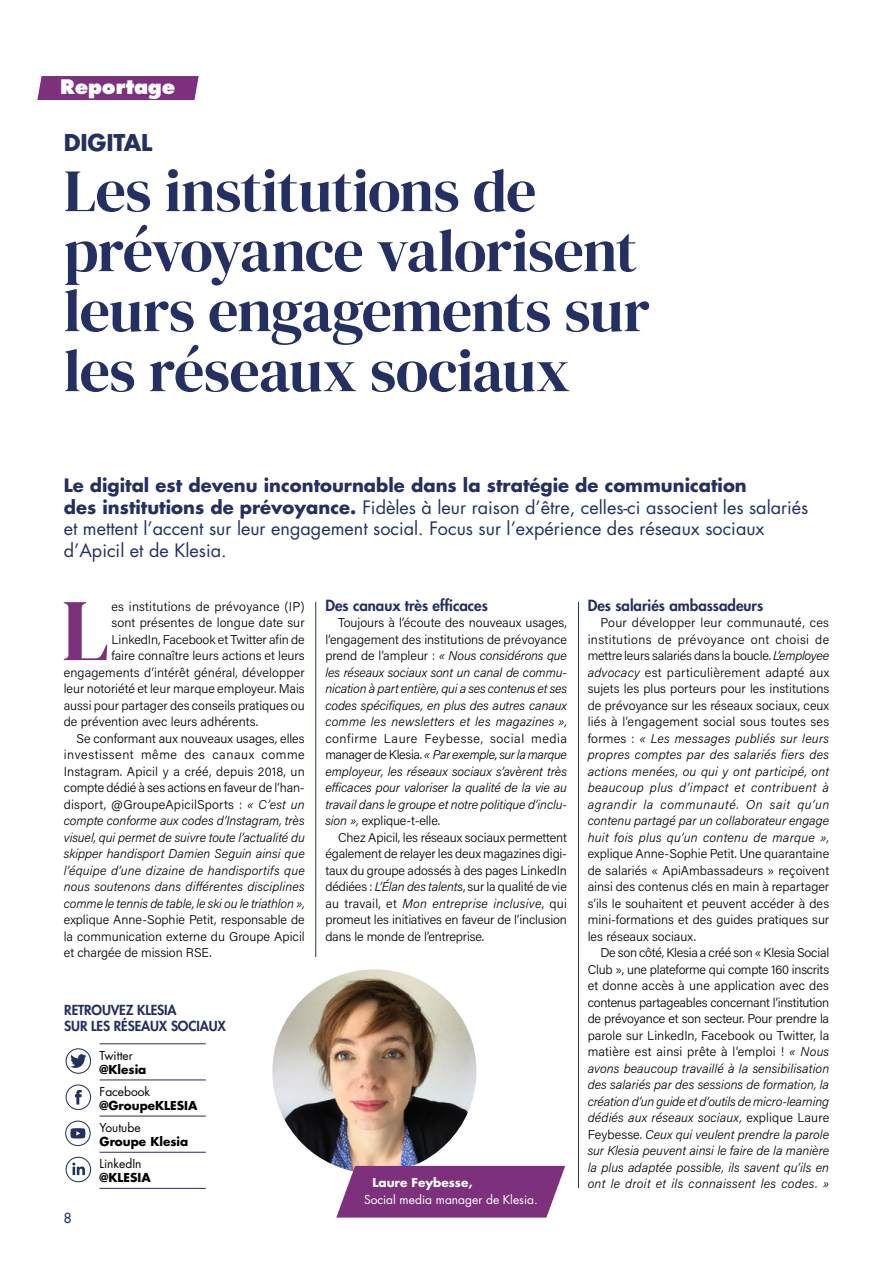
<style>
.page{position:relative;width:893px;height:1263px;background:#fff}
.page>*{position:absolute;margin:0;border:0;box-sizing:border-box;transform-origin:0 0}
.t1{font:87.75px "DM Serif Display";color:#7d307c}
.t2{font:60px/60px "DM Serif Display";letter-spacing:-.02em;color:#242f62}
.t3{font:700 22.5px "Futura Std";letter-spacing:-.01em;color:#242f62}
.t4{font:800 19.5px "Futura Std";letter-spacing:-.01em;color:#fff}
.t5{font:18px/21.6px "Futura Std";color:#242f62}
.t6{font:800 15px "Futura Std";color:#242f62}
.t7{font:800 13.5px/16.5px "Futura Std";letter-spacing:-.01em;color:#242f62}
.t8{font:500 13.5px "Futura Std";color:#242f62}
.t9{font:italic 300 12.75px/16.5px "Acumin Pro";color:#000;text-align:justify}
.t10{font:300 12.75px/16.5px "Acumin Pro";color:#000;text-align:justify}
.t11{font:300 12.75px "Acumin Pro";letter-spacing:.04em;color:#000}
.t12{font:700 12px "Futura Std";color:#000}
.t13{font:12px "Futura Std";color:#000}
.t14{font:12px "Futura Std";color:#fff}
.t15{font:700 12px "Futura Std";color:#fff}
.s1{font-weight:700}
.s2{font-style:italic}
.s3{font-style:normal}
</style>
<div class="page">
<img style="left:272px;top:969px;width:204px;height:204px;border-radius:102px">
<svg style="left:336px;top:1166px;width:229px;height:51px;background:#874086"></svg>
<hr style="left:578px;top:602px;width:1px;height:586px;background:#242f62">
<hr style="left:315px;top:602px;width:1px;height:355px;background:#242f62">
<div style="left:39px;top:76px;width:158px;height:24px;background:#7d307c"></div>
<hr style="left:100px;top:1116px;width:106px;height:1px;background:#242f62">
<hr style="left:100px;top:1152px;width:106px;height:1px;background:#242f62">
<hr style="left:100px;top:1043px;width:106px;height:1px;background:#242f62">
<hr style="left:100px;top:1080px;width:106px;height:1px;background:#242f62">
<hr style="left:100px;top:1188px;width:106px;height:1px;background:#242f62">
<div style="left:66px;top:1048px;width:25px;height:26px;border:1px solid #242f62;border-radius:50%"></div>
<svg style="left:70px;top:1054px;width:16px;height:14px"></svg>
<div style="left:66px;top:1084px;width:25px;height:26px;border:1px solid #242f62;border-radius:50%"></div>
<svg style="left:75px;top:1090px;width:7px;height:14px"></svg>
<svg style="left:70px;top:1128px;width:15px;height:10px"></svg>
<div style="left:65px;top:1120px;width:26px;height:26px;border:1px solid #242f62;border-radius:50%"></div>
<div style="left:66px;top:1157px;width:25px;height:25px;border:1px solid #242f62;border-radius:50%"></div>
<svg style="left:72px;top:1162px;width:13px;height:13px"></svg>
<h3 class="t4" style="left:60px;top:75px;width:117px">Reportage</h3>
<h3 class="t3" style="left:64px;top:128px;width:90px">DIGITAL</h3>
<h2 class="t2" style="left:64px;top:162px;width:588px">Les institutions de prévoyance valorisent leurs engagements sur les réseaux sociaux</h2>
<p class="t5" style="left:64px;top:475px;width:746px"><span class="s1">Le digital est devenu incontournable dans la stratégie de communication<br>des institutions de prévoyance.</span> Fidèles à leur raison d’être, celles-ci associent les salariés et mettent l’accent sur leur engagement social. Focus sur l’expérience des réseaux sociaux d’Apicil et de Klesia.</p>
<h1 class="t1" style="left:62px;top:580px;width:49px">L</h1>
<p class="t10" style="left:111px;top:597px;width:195px">es institutions de prévoyance (IP)</p>
<p class="t10" style="left:111px;top:614px;width:195px">sont présentes de longue date sur</p>
<p class="t10" style="left:111px;top:630px;width:195px">LinkedIn, Facebook et Twitter afin de</p>
<p class="t10" style="left:111px;top:647px;width:195px">faire connaître leurs actions et leurs</p>
<p class="t10" style="left:64px;top:663px;width:242px">engagements d’intérêt général, développer</p>
<p class="t10" style="left:64px;top:680px;width:242px">leur notoriété et leur marque employeur. Mais</p>
<p class="t10" style="left:64px;top:696px;width:242px">aussi pour partager des conseils pratiques ou</p>
<p class="t10" style="left:64px;top:713px;width:196px">de prévention avec leurs adhérents.</p>
<p class="t10" style="left:77px;top:729px;width:230px">Se conformant aux nouveaux usages, elles</p>
<p class="t11" style="left:64px;top:746px;width:243px">investissent même des canaux comme</p>
<p class="t10" style="left:64px;top:762px;width:243px">Instagram. Apicil y a créé, depuis 2018, un</p>
<p class="t10" style="left:64px;top:779px;width:242px">compte dédié à ses actions en faveur de l’han-</p>
<p class="t10" style="left:64px;top:795px;width:242px">disport, @GroupeApicilSports : <span class="s2">« C’est un</span></p>
<p class="t9" style="left:64px;top:812px;width:242px">compte conforme aux codes d’Instagram, très</p>
<p class="t9" style="left:64px;top:828px;width:242px">visuel, qui permet de suivre toute l’actualité du</p>
<p class="t9" style="left:64px;top:845px;width:242px">skipper handisport Damien Seguin ainsi que</p>
<p class="t9" style="left:64px;top:861px;width:242px">l’équipe d’une dizaine de handisportifs que</p>
<p class="t9" style="left:64px;top:878px;width:242px">nous soutenons dans différentes disciplines</p>
<p class="t9" style="left:64px;top:894px;width:243px">comme le tennis de table, le ski ou le triathlon »,</p>
<p class="t10" style="left:64px;top:911px;width:242px">explique Anne-Sophie Petit, responsable de la communication externe du Groupe Apicil et chargée de mission RSE.</p>
<p class="t7" style="left:64px;top:1001px;width:163px">RETROUVEZ KLESIA<br>SUR LES RÉSEAUX SOCIAUX</p>
<p class="t8" style="left:64px;top:1210px;width:9px">8</p>
<p class="t13" style="left:100px;top:1047px;width:35px">Twitter</p>
<p class="t12" style="left:100px;top:1061px;width:48px">@Klesia</p>
<p class="t13" style="left:100px;top:1084px;width:52px">Facebook</p>
<p class="t12" style="left:100px;top:1097px;width:99px">@GroupeKLESIA</p>
<p class="t13" style="left:100px;top:1120px;width:42px">Youtube</p>
<p class="t12" style="left:100px;top:1134px;width:90px">Groupe Klesia</p>
<p class="t13" style="left:100px;top:1156px;width:43px">LinkedIn</p>
<p class="t12" style="left:100px;top:1170px;width:53px">@KLESIA</p>
<p class="t6" style="left:325px;top:595px;width:164px">Des canaux très efficaces</p>
<p class="t9" style="left:325px;top:614px;width:243px;text-indent:13px"><span class="s3">Toujours à l’écoute des nouveaux usages, l’engagement des institutions de prévoyance prend de l’ampleur :</span> « Nous considérons que les réseaux sociaux sont un canal de commu&shy;nication à part entière, qui a ses contenus et ses codes spécifiques, en plus des autres canaux comme les newsletters et les magazines »,</p>
<p class="t9" style="left:325px;top:729px;width:243px"><span class="s3">confirme Laure Feybesse, social media manager de Klesia.</span> « Par exemple, sur la marque employeur, les réseaux sociaux s’avèrent très efficaces pour valoriser la qualité de la vie au travail dans le groupe et notre politique d’inclu&shy;sion », <span class="s3">explique-t-elle.</span></p>
<p class="t10" style="left:325px;top:828px;width:243px;text-indent:13px">Chez Apicil, les réseaux sociaux permettent également de relayer les deux magazines digi&shy;taux du groupe adossés à des pages LinkedIn dédiées : <span class="s2">L’Élan des talents</span>, sur la qualité de vie au travail, et <span class="s2">Mon entreprise inclusive</span>, qui promeut les initiatives en faveur de l’inclusion dans le monde de l’entreprise.</p>
<p class="t15" style="left:373px;top:1175px;width:101px">Laure Feybesse,</p>
<p class="t14" style="left:364px;top:1191px;width:175px">Social media manager de Klesia.</p>
<p class="t6" style="left:588px;top:595px;width:177px">Des salariés ambassadeurs</p>
<p class="t9" style="left:588px;top:614px;width:243px;text-indent:13px"><span class="s3">Pour développer leur communauté, ces institutions de prévoyance ont choisi de mettre leurs salariés dans la boucle.</span> L’employee advocacy <span class="s3">est particulièrement adapté aux sujets les plus porteurs pour les institutions de prévoyance sur les réseaux sociaux, ceux liés à l’engagement social sous toutes ses formes :</span> « Les messages publiés sur leurs propres comptes par des salariés fiers des actions menées, ou qui y ont participé, ont beaucoup plus d’impact et contribuent à agrandir la communauté. On sait qu’un contenu partagé par un collaborateur engage huit fois plus qu’un contenu de marque »,</p>
<p class="t10" style="left:588px;top:845px;width:243px">explique Anne-Sophie Petit. Une quarantaine de salariés « ApiAmbassadeurs » reçoivent ainsi des contenus clés en main à repartager s’ils le souhaitent et peuvent accéder à des mini-formations et des guides pratiques sur les réseaux sociaux.</p>
<p class="t9" style="left:588px;top:944px;width:243px;text-indent:13px"><span class="s3">De son côté, Klesia a créé son « Klesia Social Club », une plateforme qui compte 160 inscrits et donne accès à une application avec des contenus partageables concernant l’institution de prévoyance et son secteur. Pour prendre la parole sur LinkedIn, Facebook ou Twitter, la matière est ainsi prête à l’emploi !</span> « Nous avons beaucoup travaillé à la sensibilisation des salariés par des sessions de formation, la création d’un guide et d’outils de micro-learning dédiés aux réseaux sociaux, <span class="s3">explique Laure Feybesse.</span> Ceux qui veulent prendre la parole sur Klesia peuvent ainsi le faire de la manière la plus adaptée possible, ils savent qu’ils en ont le droit et ils connaissent les codes. »</p>
</div>
